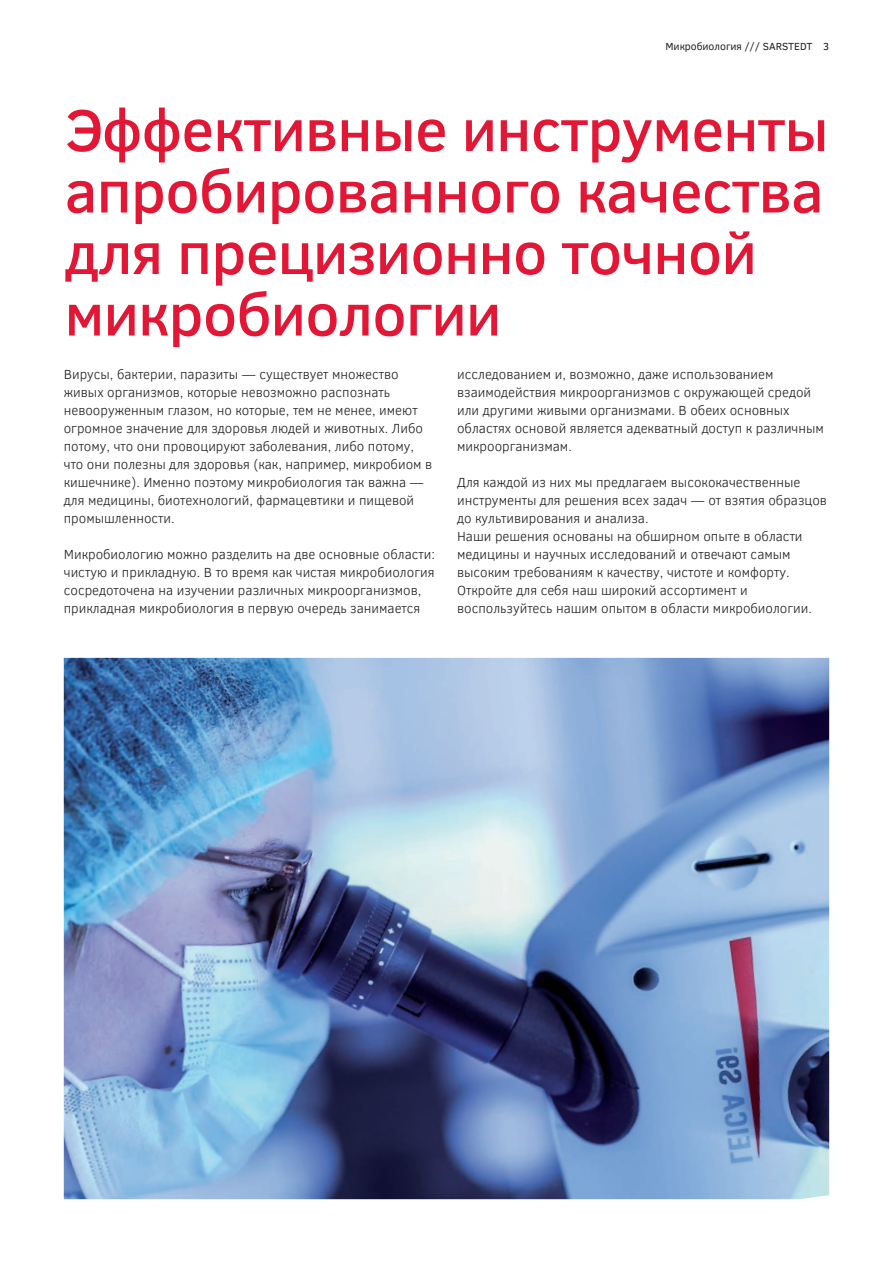
<style>
.page{position:relative;width:893px;height:1263px;background:#fff}
.page>*{position:absolute;margin:0;border:0;box-sizing:border-box;transform-origin:0 0}
.t1{font:500 60px/61.5px "Clear Sans";letter-spacing:-.01em;color:#e21736}
.t2{font:300 13.5px/18px "Clear Sans";color:#231f20}
.t3{font:10.5px "Clear Sans";color:#231f20}
</style>
<div class="page">
<img style="left:64px;top:658px;width:765px;height:541px">
<p class="t3" style="left:665px;top:39px;width:165px">Микробиология /// SARSTEDT 3</p>
<h1 class="t1" style="left:65px;top:98px;width:765px">Эффективные инструменты апробированного качества для прецизионно точной микробиологии</h1>
<p class="t2" style="left:64px;top:365px;width:370px">Вирусы, бактерии, паразиты — существует множество живых организмов, которые невозможно распознать невооруженным глазом, но которые, тем не менее, имеют огромное значение для здоровья людей и животных. Либо потому, что они провоцируют заболевания, либо потому, что они полезны для здоровья (как, например, микробиом в кишечнике). Именно поэтому микробиология так важна — для медицины, биотехнологий, фармацевтики и пищевой промышленности.</p>
<p class="t2" style="left:64px;top:545px;width:373px">Микробиологию можно разделить на две основные области: чистую и прикладную. В то время как чистая микробиология сосредоточена на изучении различных микроорганизмов, прикладная микробиология в первую очередь занимается</p>
<p class="t2" style="left:457px;top:365px;width:368px">исследованием и, возможно, даже использованием взаимодействия микроорганизмов с окружающей средой или другими живыми организмами. В обеих основных областях основой является адекватный доступ к различным микроорганизмам.</p>
<p class="t2" style="left:457px;top:473px;width:371px">Для каждой из них мы предлагаем высококачественные инструменты для решения всех задач — от взятия образцов до культивирования и анализа.<br>Наши решения основаны на обширном опыте в области медицины и научных исследований и отвечают самым высоким требованиям к качеству, чистоте и комфорту.<br>Откройте для себя наш широкий ассортимент и воспользуйтесь нашим опытом в области микробиологии.</p>
</div>
